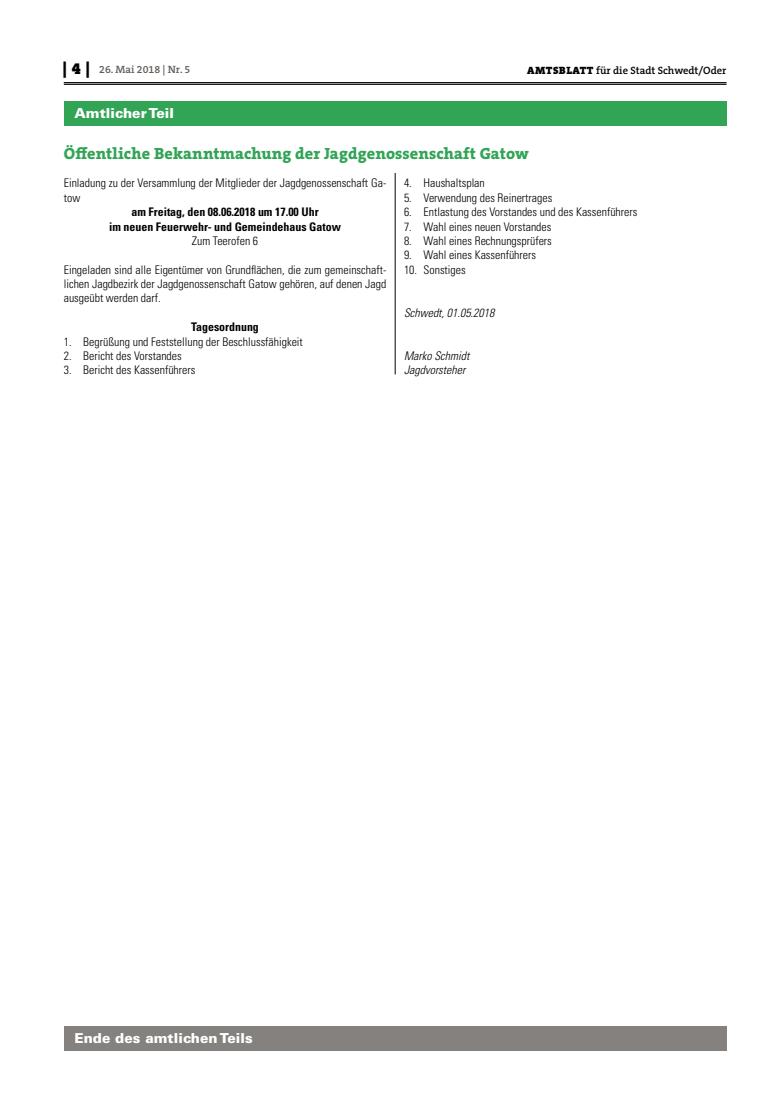
<style>
.page{position:relative;width:762px;height:1117px;background:#fff}
.page>*{position:absolute;margin:0;border:0;box-sizing:border-box;transform-origin:0 0}
.t1{font:800 16.25px "The Serif B W8";letter-spacing:.01em;color:#32a456}
.t2{font:900 13.75px "Univers";letter-spacing:.005em;color:#fff}
.t3{font:300 condensed 11.88px/14.4px "Univers";color:#000}
.t4{font:700 condensed 11.88px/14.4px "Univers";color:#000;text-align:center}
.t5{font:italic 300 condensed 11.88px/14.4px "Univers";color:#000}
.t6{font:600 10.62px "The Serif B W6";color:#000}
.t7{font:600 10.62px "The Serif B W6";color:#615c58}
.s1{font-family:"The Serif B W9";font-weight:900;font-size:16.25px;color:#000}
.s2{font-family:"The Serif B W9";font-weight:900}
</style>
<div class="page">
<hr style="left:64px;top:82px;width:662px;height:1px;background:#000">
<hr style="left:64px;top:84px;width:662px;height:1px;background:#000">
<div style="left:64px;top:101px;width:662px;height:25px;background:#32a456"></div>
<hr style="left:395px;top:173px;width:1px;height:201px;background:#000">
<div style="left:64px;top:1025px;width:662px;height:25px;background:#84817e"></div>
<p class="t7" style="left:63px;top:63px;width:129px"><span class="s1">| 4 |</span> 26. Mai 2018 | Nr. 5</p>
<p class="t6" style="left:527px;top:63px;width:201px"><span class="s2">AMTSBLATT</span> für die Stadt Schwedt/Oder</p>
<p class="t2" style="left:74px;top:104px;width:101px">Amtlicher Teil</p>
<h1 class="t1" style="left:64px;top:142px;width:466px">Öffentliche Bekanntmachung der Jagdgenossenschaft Gatow</h1>
<p class="t3" style="left:64px;top:176px;width:324px">Einladung zu der Versammlung der Mitglieder der Jagdgenossenschaft Ga&shy;tow</p>
<p class="t4" style="left:109px;top:205px;width:233px">am Freitag, den 08.06.2018 um 17.00 Uhr<br>im neuen Feuerwehr- und Gemeindehaus Gatow</p>
<p class="t3" style="left:192px;top:233px;width:68px">Zum Teerofen 6</p>
<p class="t3" style="left:64px;top:262px;width:324px;text-align:justify">Eingeladen sind alle Eigentümer von Grundflächen, die zum gemeinschaft&shy;lichen Jagdbezirk der Jagdgenossenschaft Gatow gehören, auf denen Jagd ausgeübt werden darf.</p>
<p class="t4" style="left:191px;top:320px;width:69px">Tagesordnung</p>
<p class="t3" style="left:64px;top:334px;width:241px">1. Begrüßung und Feststellung der Beschlussfähigkeit</p>
<p class="t3" style="left:64px;top:348px;width:119px">2. Bericht des Vorstandes</p>
<p class="t3" style="left:64px;top:363px;width:133px">3. Bericht des Kassenführers</p>
<p class="t3" style="left:404px;top:176px;width:82px">4. Haushaltsplan</p>
<p class="t3" style="left:404px;top:190px;width:150px">5. Verwendung des Reinertrages</p>
<p class="t3" style="left:404px;top:205px;width:235px">6. Entlastung des Vorstandes und des Kassenführers</p>
<p class="t3" style="left:404px;top:219px;width:149px">7. Wahl eines neuen Vorstandes</p>
<p class="t3" style="left:404px;top:233px;width:149px">8. Wahl eines Rechnungsprüfers</p>
<p class="t3" style="left:404px;top:248px;width:134px">9. Wahl eines Kassenführers</p>
<p class="t3" style="left:404px;top:262px;width:63px">10. Sonstiges</p>
<p class="t5" style="left:404px;top:305px;width:92px">Schwedt, 01.05.2018</p>
<p class="t5" style="left:404px;top:348px;width:67px">Marko Schmidt<br>Jagdvorsteher</p>
<p class="t2" style="left:74px;top:1028px;width:180px">Ende des amtlichen Teils</p>
</div>
